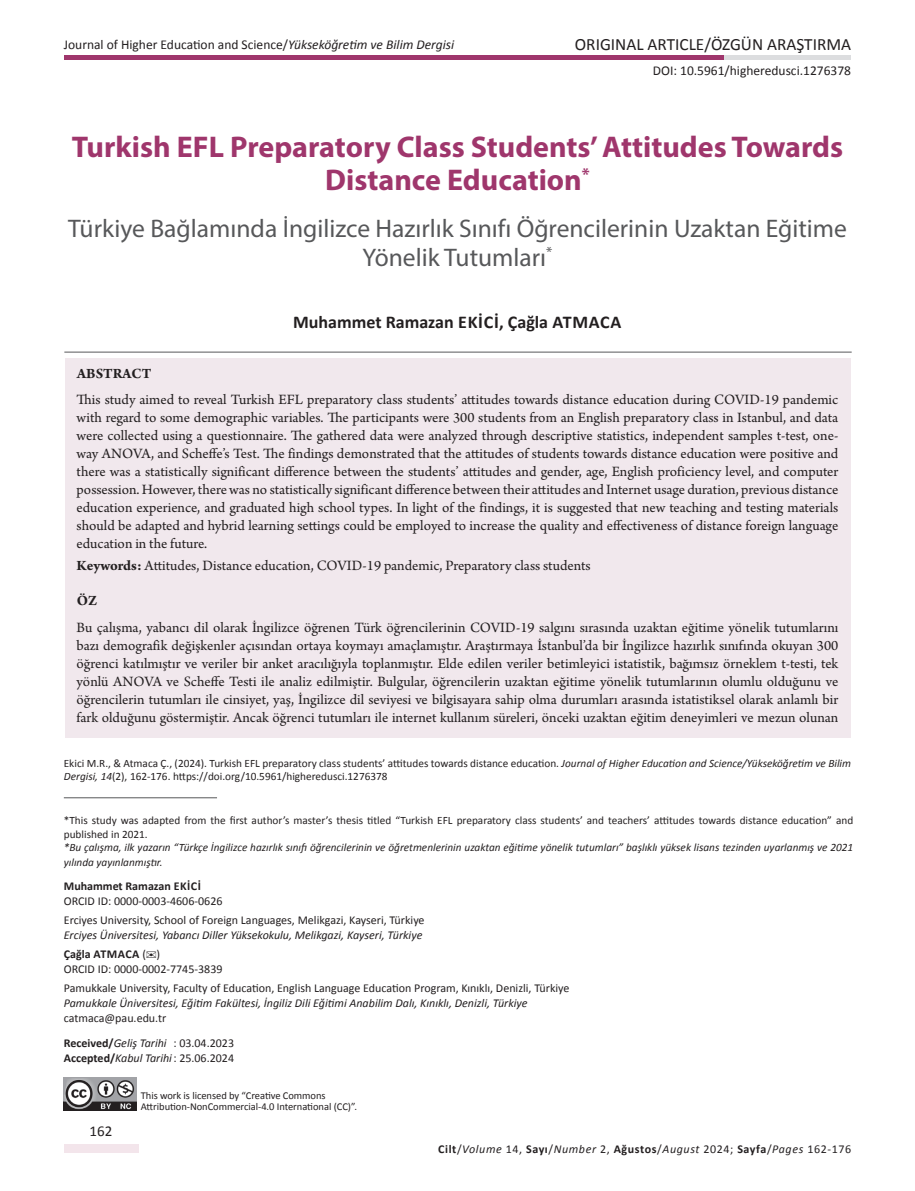
<style>
.page{position:relative;width:915px;height:1191px;background:#fff}
.page>*{position:absolute;margin:0;border:0;box-sizing:border-box;transform-origin:0 0}
.t1{font:700 30px/33px "Myriad Pro";color:#9f366c;text-align:center}
.t2{font:25.5px/29.2px "Myriad Pro";color:#57585a;text-align:center}
.t3{font:700 18px "Calibri";color:#231f20}
.t4{font:17.25px "Calibri";color:#231f20}
.t5{font:15px/18px "Arno Pro";color:#231f20;text-align:justify}
.t6{font:700 15px "Arno Pro";letter-spacing:.005em;color:#231f20}
.t7{font:15px "Calibri";color:#231f20}
.t8{font:13.5px "Calibri";color:#231f20}
.t9{font:12px/19.2px "Calibri";color:#231f20}
.t10{font:italic 12px/19.2px "Calibri";color:#231f20}
.t11{font:italic 12px "Calibri";letter-spacing:.05em;color:#231f20}
.t12{font:700 12px "Calibri";color:#231f20}
.t13{font:11.25px/13.5px "Calibri";color:#231f20}
.t14{font:italic 11.25px/15px "Calibri";color:#231f20}
.t15{font:10.5px/11.2px "Calibri";letter-spacing:-.005em;color:#231f20}
.s1{font-style:italic}
.s2{font-weight:700}
.s3{font-weight:700;font-style:normal}
.s4{font-style:normal}
</style>
<div class="page">
<div style="left:64px;top:1144px;width:74px;height:8px;background:#f3e5eb"></div>
<div style="left:719px;top:55px;width:131px;height:5px;background:#dcdddf"></div>
<div style="left:64px;top:55px;width:659px;height:5px;background:#9f366c"></div>
<div style="left:65px;top:358px;width:785px;height:379px;background:#f1e8ed"></div>
<hr style="left:64px;top:352px;width:787px;height:1px;background:#57585a">
<hr style="left:64px;top:797px;width:153px;height:1px;background:#57585a">
<img style="left:64px;top:1077px;width:73px;height:33px">
<p class="t8" style="left:64px;top:37px;width:392px">Journal of Higher Education and Science/<span class="s1">Yükseköğretim ve Bilim Dergisi</span></p>
<p class="t4" style="left:574px;top:34px;width:278px">ORIGINAL ARTICLE/ÖZGÜN ARAŞTIRMA</p>
<p class="t8" style="left:652px;top:62px;width:200px">DOI: 10.5961/higheredusci.1276378</p>
<h1 class="t1" style="left:72px;top:130px;width:772px">Turkish EFL Preparatory Class Students’ Attitudes Towards<br>Distance Education<sup>*</sup></h1>
<h2 class="t2" style="left:68px;top:213px;width:780px">Türkiye Bağlamında İngilizce Hazırlık Sınıfı Öğrencilerinin Uzaktan Eğitime<br>Yönelik Tutumları<sup>*</sup></h2>
<p class="t3" style="left:293px;top:309px;width:329px">Muhammet Ramazan EKİCİ, Çağla ATMACA</p>
<p class="t6" style="left:77px;top:364px;width:76px">ABSTRACT</p>
<p class="t5" style="left:77px;top:391px;width:763px">This study aimed to reveal Turkish EFL preparatory class students’ attitudes towards distance education during COVID-19 pandemic with regard to some demographic variables. The participants were 300 students from an English preparatory class in Istanbul, and data were collected using a questionnaire. The gathered data were analyzed through descriptive statistics, independent samples t-test, one&shy;way ANOVA, and Scheffe’s Test. The findings demonstrated that the attitudes of students towards distance education were positive and there was a statistically significant difference between the students’ attitudes and gender, age, English proficiency level, and computer possession. However, there was no statistically significant difference between their attitudes and Internet usage duration, previous distance education experience, and graduated high school types. In light of the findings, it is suggested that new teaching and testing materials should be adapted and hybrid learning settings could be employed to increase the quality and effectiveness of distance foreign language education in the future.</p>
<p class="t5" style="left:77px;top:557px;width:515px"><span class="s2">Keywords:</span> Attitudes, Distance education, COVID-19 pandemic, Preparatory class students</p>
<p class="t6" style="left:77px;top:592px;width:22px">ÖZ</p>
<p class="t5" style="left:77px;top:619px;width:763px">Bu çalışma, yabancı dil olarak İngilizce öğrenen Türk öğrencilerinin COVID-19 salgını sırasında uzaktan eğitime yönelik tutumlarını bazı demografik değişkenler açısından ortaya koymayı amaçlamıştır. Araştırmaya İstanbul’da bir İngilizce hazırlık sınıfında okuyan 300 öğrenci katılmıştır ve veriler bir anket aracılığıyla toplanmıştır. Elde edilen veriler betimleyici istatistik, bağımsız örneklem t-testi, tek yönlü ANOVA ve Scheffe Testi ile analiz edilmiştir. Bulgular, öğrencilerin uzaktan eğitime yönelik tutumlarının olumlu olduğunu ve öğrencilerin tutumları ile cinsiyet, yaş, İngilizce dil seviyesi ve bilgisayara sahip olma durumları arasında istatistiksel olarak anlamlı bir fark olduğunu göstermiştir. Ancak öğrenci tutumları ile internet kullanım süreleri, önceki uzaktan eğitim deneyimleri ve mezun olunan</p>
<p class="t13" style="left:64px;top:756px;width:788px">Ekici M.R., &amp; Atmaca Ç., (2024). Turkish EFL preparatory class students’ attitudes towards distance education. <span class="s1">Journal of Higher Education and Science/Yükseköğretim ve Bilim<br>Dergisi, 14</span>(2), 162-176. https://doi.org/10.5961/higheredusci.1276378</p>
<p class="t13" style="left:64px;top:813px;width:790px">*This study was adapted from the first author’s master’s thesis titled “Turkish EFL preparatory class students’ and teachers’ attitudes towards distance education” and published in 2021.</p>
<p class="t14" style="left:64px;top:839px;width:790px">*Bu çalışma, ilk yazarın “Türkçe İngilizce hazırlık sınıfı öğrencilerinin ve öğretmenlerinin uzaktan eğitime yönelik tutumları” başlıklı yüksek lisans tezinden uyarlanmış ve 2021 yılında yayınlanmıştır.</p>
<p class="t12" style="left:64px;top:877px;width:138px">Muhammet Ramazan EKİCİ</p>
<p class="t9" style="left:64px;top:890px;width:362px">ORCID ID: 0000-0003-4606-0626<br>Erciyes University, School of Foreign Languages, Melikgazi, Kayseri, Türkiye</p>
<p class="t10" style="left:64px;top:924px;width:360px">Erciyes Üniversitesi, Yabancı Diller Yüksekokulu, Melikgazi, Kayseri, Türkiye<br><span class="s3">Çağla ATMACA</span> <span class="s4">( )</span></p>
<p class="t9" style="left:64px;top:959px;width:507px">ORCID ID: 0000-0002-7745-3839<br>Pamukkale University, Faculty of Education, English Language Education Program, Kınıklı, Denizli, Türkiye</p>
<p class="t10" style="left:64px;top:993px;width:465px">Pamukkale Üniversitesi, Eğitim Fakültesi, İngiliz Dili Eğitimi Anabilim Dalı, Kınıklı, Denizli, Türkiye</p>
<p class="t9" style="left:64px;top:1005px;width:172px;line-height:24.8px">catmaca@pau.edu.tr<br><span class="s2">Received/</span><span class="s1">Geliş Tarihi</span> : 03.04.2023</p>
<p class="t10" style="left:64px;top:1048px;width:172px"><span class="s3">Accepted/</span>Kabul Tarihi<span class="s4">: 25.06.2024</span></p>
<p class="t7" style="left:90px;top:1121px;width:24px">162</p>
<p class="t15" style="left:141px;top:1089px;width:217px">This work is licensed by “Creative Commons<br>Attribution-NonCommercial-4.0 International (CC)”.</p>
<p class="t11" style="left:438px;top:1141px;width:414px"><span class="s3">Cilt</span><span class="s4">/</span>Volume <span class="s4">14,</span> <span class="s3">Sayı</span><span class="s4">/</span>Number <span class="s4">2,</span> <span class="s3">Ağustos</span><span class="s4">/</span>August <span class="s4">2024;</span> <span class="s3">Sayfa</span><span class="s4">/</span>Pages <span class="s4">162-176</span></p>
</div>
